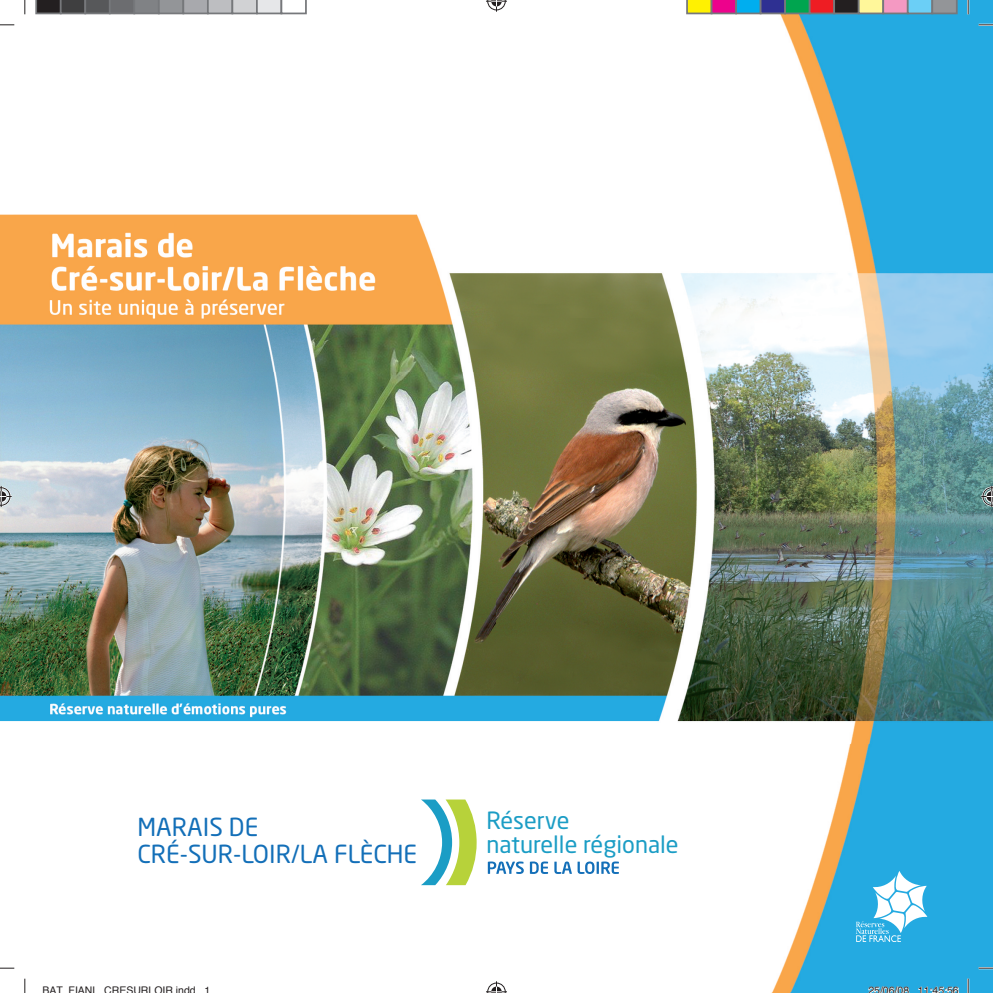
<style>
.page{position:relative;width:993px;height:993px;background:#fff}
.page>*{position:absolute;margin:0;border:0;box-sizing:border-box;transform-origin:0 0}
.t1{font:24.5px/26.2px "Neo Sans Std";color:#136fb8}
.t2{font:23.45px/23.6px "Neo Sans Std";color:#1b9dc5}
.t3{font:10.5px "Helvetica";color:#231f20}
</style>
<div class="page">
<img style="left:0;top:0;width:992px;height:992px">
<div style="left:189px;top:756px;width:559px;height:170px;background:#fff"></div>
<svg style="left:421px;top:799px;width:55px;height:85px"></svg>
<svg style="left:487px;top:861px;width:36px;height:12px"></svg>
<svg style="left:529px;top:861px;width:19px;height:12px"></svg>
<svg style="left:554px;top:861px;width:17px;height:12px"></svg>
<svg style="left:577px;top:861px;width:41px;height:12px"></svg>
<svg style="left:855px;top:870px;width:72px;height:71px"></svg>
<svg style="left:0;top:24px;width:14px;height:2px"></svg>
<svg style="left:978px;top:24px;width:14px;height:2px"></svg>
<svg style="left:0;top:966px;width:14px;height:2px"></svg>
<svg style="left:978px;top:966px;width:14px;height:2px"></svg>
<svg style="left:24px;top:0;width:2px;height:14px"></svg>
<svg style="left:24px;top:978px;width:2px;height:14px"></svg>
<svg style="left:966px;top:0;width:2px;height:14px"></svg>
<svg style="left:966px;top:978px;width:2px;height:14px"></svg>
<svg style="left:486px;top:0;width:21px;height:12px"></svg>
<svg style="left:486px;top:980px;width:21px;height:12px"></svg>
<svg style="left:0;top:486px;width:12px;height:21px"></svg>
<svg style="left:980px;top:486px;width:12px;height:21px"></svg>
<svg style="left:35px;top:0;width:272px;height:14px;background:#8e8e91"></svg>
<svg style="left:686px;top:0;width:271px;height:14px;background:#89817f"></svg>
<svg style="left:42px;top:985px;width:167px;height:7px"></svg>
<svg style="left:867px;top:985px;width:91px;height:7px"></svg>
<h1 class="t1" style="left:137px;top:813px;width:281px">MARAIS DE<br>CRÉ-SUR-LOIR/LA FLÈCHE</h1>
<h2 class="t2" style="left:486px;top:808px;width:194px">Réserve<br>naturelle régionale</h2>
<p class="t3" style="left:42px;top:986px;width:169px">BAT FIANL CRESURLOIR indd 1</p>
<p class="t3" style="left:868px;top:986px;width:92px">25/06/08 11:45:56</p>
</div>
